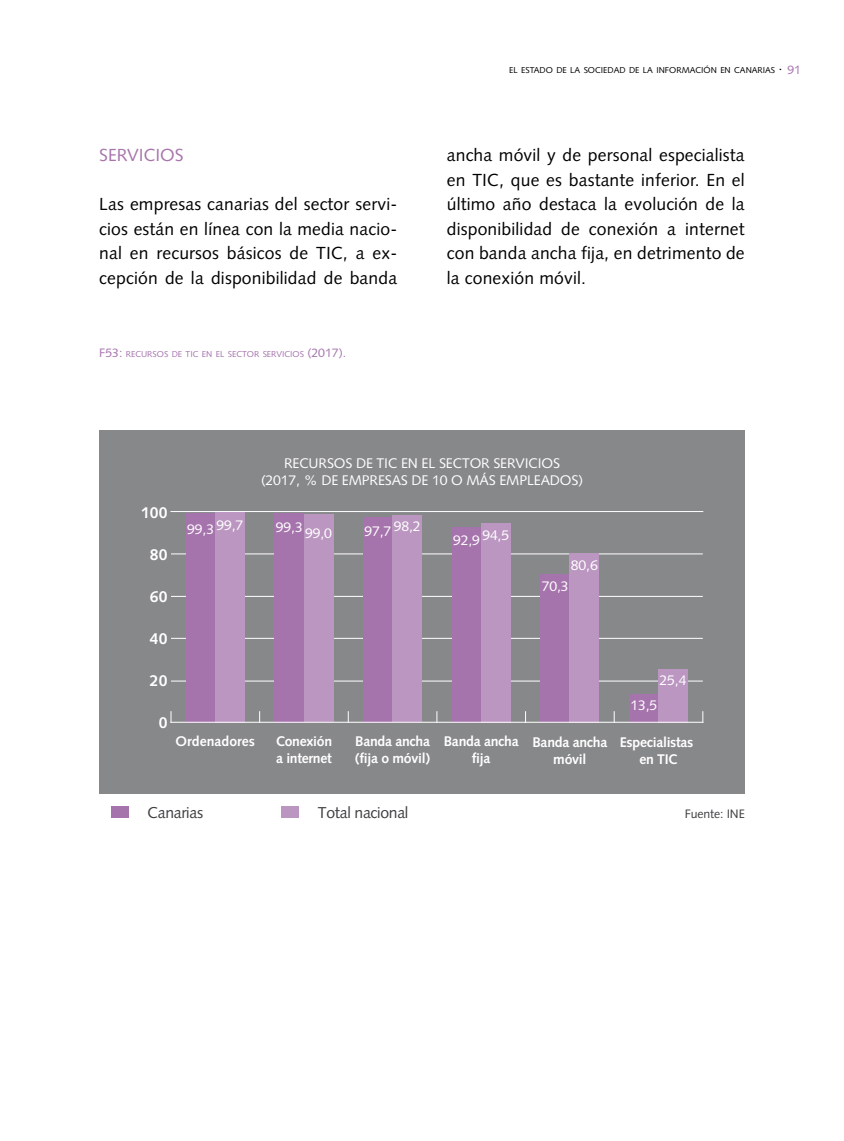
<style>
.page{position:relative;width:844px;height:1141px;background:#fff}
.page>*{position:absolute;margin:0;border:0;box-sizing:border-box;transform-origin:0 0}
.t1{font:17.5px/24.5px "Syntax";letter-spacing:.01em;color:#000;text-align:justify}
.t2{font:17.5px "Syntax";color:#a774ab}
.t3{font:15.75px "Syntax";letter-spacing:-.02em;color:#3e3d40}
.t4{font:700 15.75px "Syntax";color:#fff}
.t5{font:14px/17.5px "Syntax";letter-spacing:-.01em;color:#fff;text-align:center}
.t6{font:700 14px/16.8px "Syntax";letter-spacing:-.02em;color:#fff;text-align:center}
.t7{font:700 14px "Syntax";color:#fff}
.t8{font:12.25px "Syntax";letter-spacing:-.01em;color:#3e3d40}
.t9{font:8.58px "Syntax";color:#000}
.t10{font:8.58px "Syntax";color:#a573ad}
.s1{font-size:12.25px}
.s2{font-size:12.25px;color:#a573ad}
</style>
<div class="page">
<div style="left:111px;top:807px;width:18px;height:11px;background:#a674ac"></div>
<div style="left:281px;top:807px;width:18px;height:11px;background:#bb96c1"></div>
<div style="left:99px;top:431px;width:645px;height:363px;background:#87888a"></div>
<hr style="left:171px;top:681px;width:531px;height:1px;background:#fff">
<hr style="left:171px;top:596px;width:531px;height:1px;background:#fff">
<hr style="left:171px;top:638px;width:531px;height:1px;background:#fff">
<hr style="left:171px;top:553px;width:531px;height:1px;background:#fff">
<div style="left:186px;top:513px;width:29px;height:209px;background:#a674ac"></div>
<div style="left:215px;top:512px;width:29px;height:210px;background:#bb96c1"></div>
<div style="left:275px;top:513px;width:29px;height:209px;background:#a674ac"></div>
<div style="left:304px;top:514px;width:29px;height:208px;background:#bb96c1"></div>
<div style="left:363px;top:517px;width:29px;height:205px;background:#a674ac"></div>
<div style="left:392px;top:515px;width:29px;height:207px;background:#bb96c1"></div>
<div style="left:452px;top:527px;width:29px;height:195px;background:#a674ac"></div>
<div style="left:481px;top:523px;width:29px;height:199px;background:#bb96c1"></div>
<div style="left:540px;top:575px;width:29px;height:147px;background:#a674ac"></div>
<div style="left:569px;top:553px;width:29px;height:169px;background:#bb96c1"></div>
<div style="left:629px;top:694px;width:29px;height:28px;background:#a674ac"></div>
<div style="left:658px;top:669px;width:29px;height:53px;background:#bb96c1"></div>
<hr style="left:171px;top:722px;width:531px;height:1px;background:#fff">
<hr style="left:171px;top:511px;width:531px;height:1px;background:#fff">
<p class="t2" style="left:99px;top:145px;width:86px">Servicios</p>
<p class="t1" style="left:99px;top:192px;width:299px">Las empresas canarias del sector servi&shy;cios están en línea con la media nacio&shy;nal en recursos básicos de TI C, a ex&shy;cepción de la disponibilidad de banda</p>
<p class="t10" style="left:99px;top:349px;width:248px"><span class="s1">F53:</span> RECURSOS DE TIC EN EL SECTOR SERVICIOS <span class="s1">(2017).</span></p>
<p class="t9" style="left:509px;top:65px;width:293px">EL ESTADO DE LA SOCIEDAD DE LA INFORMACIÓN EN CANARIAS <span class="s1">·</span> <span class="s2">91</span></p>
<p class="t1" style="left:446px;top:143px;width:299px">ancha móvil y de personal especialista en TI C, que es bastante inferior. En el último año destaca la evolución de la disponibilidad de conexión a internet con banda ancha fija, en detrimento de la conexión móvil.</p>
<p class="t4" style="left:141px;top:503px;width:28px">100</p>
<p class="t4" style="left:150px;top:545px;width:19px">80</p>
<p class="t4" style="left:150px;top:588px;width:19px">60</p>
<p class="t4" style="left:150px;top:630px;width:19px">40</p>
<p class="t5" style="left:261px;top:454px;width:323px">RECURSOS DE TIC EN EL SECTOR SERVICIOS<br>(2017, % DE EMPRESAS DE 10 O MÁS EMPLEADOS)</p>
<p class="t5" style="left:216px;top:517px;width:28px">99,7</p>
<p class="t5" style="left:393px;top:517px;width:28px">98,2</p>
<p class="t5" style="left:187px;top:521px;width:28px">99,3</p>
<p class="t5" style="left:276px;top:518px;width:28px">99,3</p>
<p class="t5" style="left:364px;top:523px;width:28px">97,7</p>
<p class="t5" style="left:305px;top:525px;width:28px">99,0</p>
<p class="t5" style="left:453px;top:529px;width:57px">92,9 94,5</p>
<p class="t5" style="left:571px;top:556px;width:28px">80,6</p>
<p class="t5" style="left:541px;top:578px;width:28px">70,3</p>
<p class="t4" style="left:150px;top:672px;width:19px">20</p>
<p class="t4" style="left:159px;top:714px;width:10px">0</p>
<p class="t5" style="left:659px;top:671px;width:28px">25,4</p>
<p class="t5" style="left:630px;top:697px;width:28px">13,5</p>
<p class="t7" style="left:175px;top:733px;width:81px">Ordenadores</p>
<p class="t6" style="left:276px;top:733px;width:58px;text-align:left">Conexión a internet</p>
<p class="t6" style="left:355px;top:733px;width:76px;text-align:left">Banda ancha (fija o móvil)</p>
<p class="t6" style="left:443px;top:733px;width:76px">Banda ancha fija</p>
<p class="t6" style="left:532px;top:734px;width:76px">Banda ancha móvil</p>
<p class="t6" style="left:619px;top:734px;width:75px">Especialistas en TIC</p>
<p class="t3" style="left:147px;top:803px;width:57px">Canarias</p>
<p class="t3" style="left:318px;top:803px;width:92px">Total nacional</p>
<p class="t8" style="left:684px;top:807px;width:62px">Fuente: INE</p>
</div>
